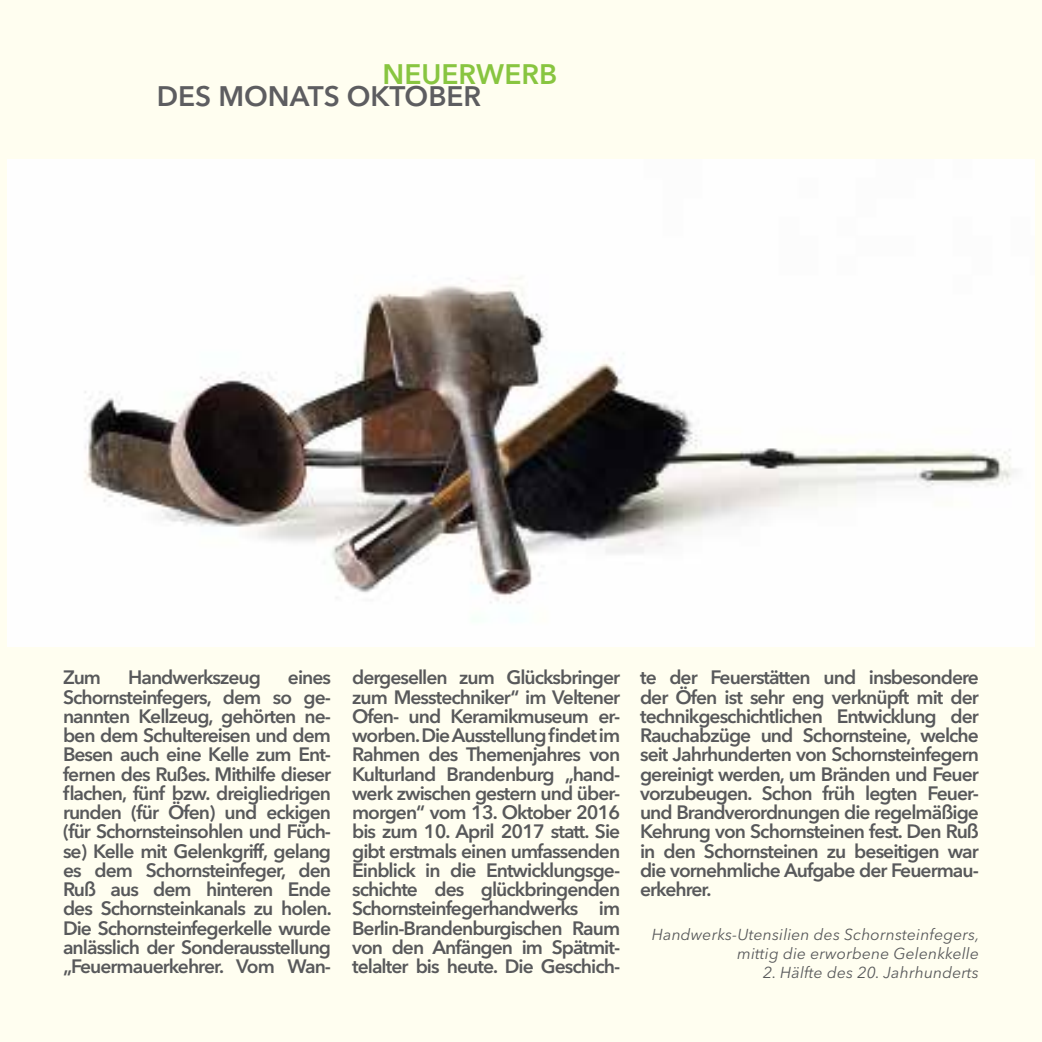
<style>
.page{position:relative;width:1042px;height:1042px;background:#fffef0}
.page>*{position:absolute;margin:0;border:0;box-sizing:border-box;transform-origin:0 0}
.t1{font:600 28px "Avenir Next LT Pro";color:#5d5d60}
.t2{font:600 28px "Avenir Next LT Pro";color:#88c540}
.t3{font:600 19.25px/19.2px "Avenir Next LT Pro";letter-spacing:-.05em;color:#58595b;text-align:justify}
.t4{font:italic 15.75px/19.2px "Avenir Next LT Pro";letter-spacing:.01em;color:#58595b;text-align:right}
</style>
<div class="page">
<img style="left:7px;top:159px;width:1027px;height:487px">
<h1 class="t2" style="left:383px;top:57px;width:176px">NEUERWERB</h1>
<h1 class="t1" style="left:157px;top:79px;width:326px">DES MONATS OKTOBER</h1>
<p class="t3" style="left:63px;top:668px;width:270px;text-indent:225px">eines Schornsteinfegers, dem so ge&shy;nannten Kellzeug, gehörten ne&shy;ben dem Schultereisen und dem Besen auch eine Kelle zum Ent&shy;fernen des Rußes. Mithilfe dieser flachen, fünf bzw. dreigliedrigen runden (für Öfen) und eckigen (für Schornsteinsohlen und Füch&shy;se) Kelle mit Gelenkgriff, gelang es dem Schornsteinfeger, den Ruß aus dem hinteren Ende des Schornsteinkanals zu holen.<br>Die Schornsteinfegerkelle wurde anlässlich der Sonderausstellung „Feuermauerkehrer. Vom Wan-</p>
<p class="t3" style="left:352px;top:668px;width:270px">dergesellen zum Glücksbringer zum Messtechniker“ im Veltener Ofen- und Keramikmuseum er&shy;worben. Die Ausstellung findet im Rahmen des Themenjahres von Kulturland Brandenburg „hand&shy;werk zwischen gestern und über&shy;morgen“ vom 13. Oktober 2016 bis zum 10. April 2017 statt. Sie gibt erstmals einen umfassenden Einblick in die Entwicklungsge&shy;schichte des glückbringenden Schornsteinfegerhandwerks im Berlin-Brandenburgischen Raum von den Anfängen im Spätmit&shy;telalter bis heute. Die Geschich-</p>
<p class="t3" style="left:640px;top:668px;width:340px">te der Feuerstätten und insbesondere der Öfen ist sehr eng verknüpft mit der technikgeschichtlichen Entwicklung der Rauchabzüge und Schornsteine, welche seit Jahrhunderten von Schornsteinfegern gereinigt werden, um Bränden und Feuer vorzubeugen. Schon früh legten Feuer&shy;und Brandverordnungen die regelmäßige Kehrung von Schornsteinen fest. Den Ruß in den Schornsteinen zu beseitigen war die vornehmliche Aufgabe der Feuermau&shy;erkehrer.</p>
<p class="t3" style="left:63px;top:668px;width:40px">Zum</p>
<p class="t3" style="left:128px;top:668px;width:134px">Handwerkszeug</p>
<p class="t4" style="left:652px;top:924px;width:329px">Handwerks-Utensilien des Schornsteinfegers, mittig die erworbene Gelenkkelle</p>
<p class="t4" style="left:763px;top:963px;width:217px">2. Hälfte des 20. Jahrhunderts</p>
</div>
